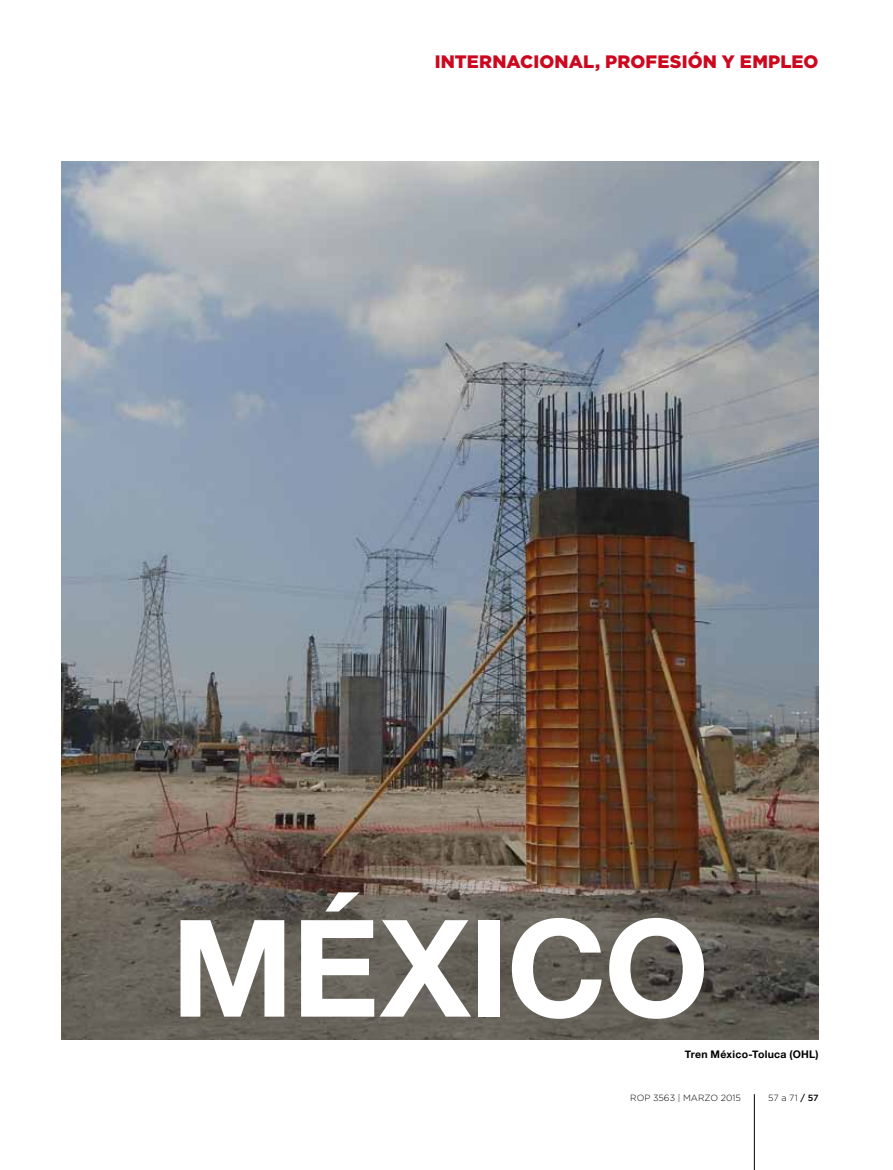
<style>
.page{position:relative;width:893px;height:1170px;background:#fff}
.page>*{position:absolute;margin:0;border:0;box-sizing:border-box;transform-origin:0 0}
.t1{font:700 135px "Helvetica Neue";letter-spacing:-.015em;color:#fff}
.t2{font:900 18px "Gotham";letter-spacing:.005em;color:#cd071e}
.t3{font:700 10.5px "Helvetica Neue";letter-spacing:.025em;color:#000}
.t4{font:300 9px "Gotham";color:#000}
.s1{font-weight:500}
</style>
<div class="page">
<hr style="left:754px;top:1094px;width:1px;height:75px;background:#000">
<img style="left:62px;top:162px;width:756px;height:876px">
<p class="t2" style="left:435px;top:49px;width:385px">INTERNACIONAL, PROFESIÓN Y EMPLEO</p>
<h1 class="t1" style="left:171px;top:884px;width:539px">MÉXICO</h1>
<p class="t3" style="left:685px;top:1047px;width:135px">Tren México-Toluca (OHL)</p>
<p class="t4" style="left:768px;top:1092px;width:52px">57 a 71 <span class="s1">/ 57</span></p>
<p class="t4" style="left:630px;top:1092px;width:112px">ROP 3563 | MARZO 2015</p>
</div>
